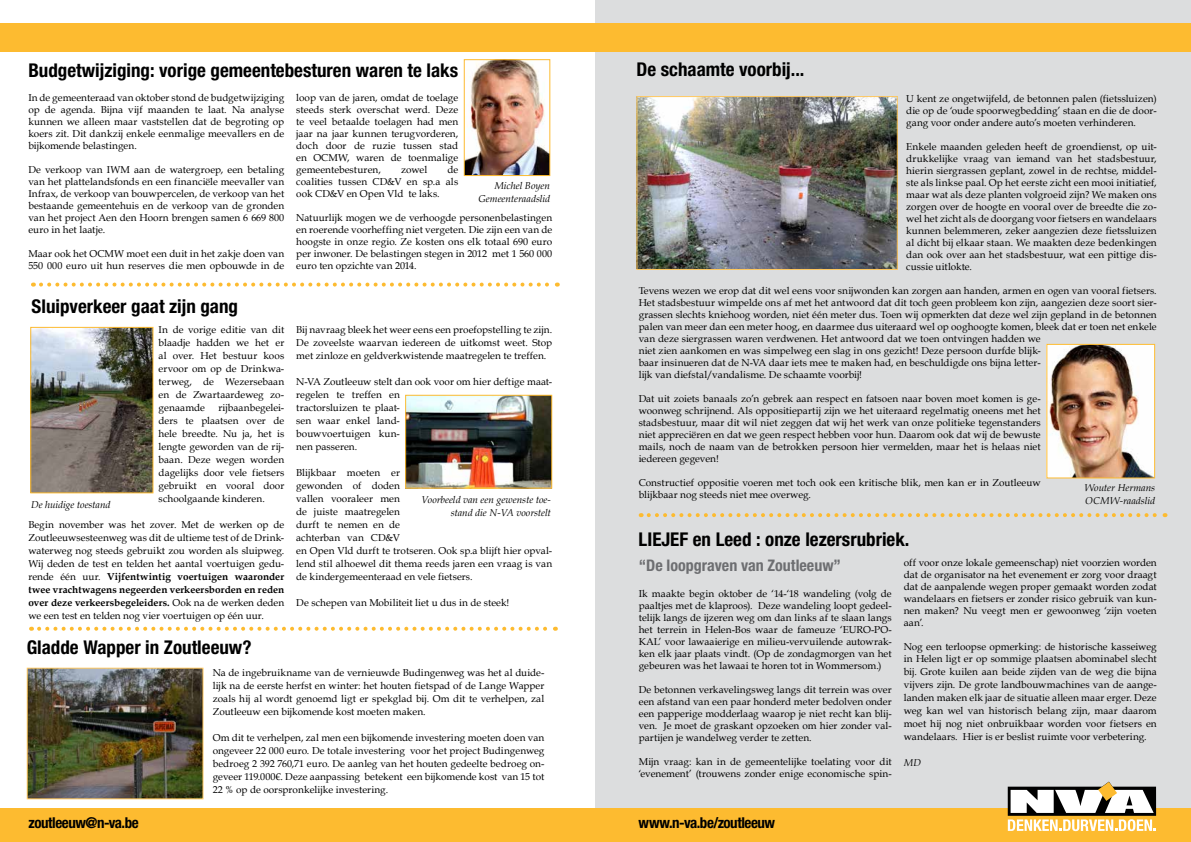
<style>
.page{position:relative;width:1191px;height:842px;background:#fff}
.page>*{position:absolute;margin:0;border:0;box-sizing:border-box;transform-origin:0 0}
.t1{font:700 condensed 19px "Helvetica Neue LT Std";color:#000}
.t2{font:700 condensed 16px "Helvetica Neue LT Std";color:#6d6e71}
.t3{font:700 condensed 15px "Helvetica Neue LT Std";letter-spacing:-.03em;color:#000}
.t4{font:10px/12px "Book Antiqua";letter-spacing:.005em;color:#000;text-align:justify}
.t5{font:italic 10px/13px "Book Antiqua";color:#000;text-align:right}
.s1{font-weight:700}
</style>
<div class="page">
<div style="left:595px;top:0;width:596px;height:842px;background:#dcddde"></div>
<div style="left:0;top:23px;width:1191px;height:28px;background:#fdbb30"></div>
<div style="left:0;top:809px;width:1191px;height:33px;background:#fdbb30"></div>
<svg style="left:1007px;top:782px;width:149px;height:49px"></svg>
<svg style="left:648px;top:513px;width:517px;height:4px"></svg>
<svg style="left:41px;top:283px;width:517px;height:4px"></svg>
<svg style="left:39px;top:627px;width:517px;height:4px"></svg>
<img style="left:638px;top:98px;width:257px;height:170px">
<div style="left:636px;top:96px;width:261px;height:174px;border:1px solid #fec75f"></div>
<img style="left:29px;top:670px;width:172px;height:127px">
<div style="left:27px;top:668px;width:176px;height:131px;border:1px solid #fec75f"></div>
<img style="left:1048px;top:346px;width:105px;height:130px">
<div style="left:1046px;top:344px;width:109px;height:134px;border:1px solid #fdbb30"></div>
<img style="left:407px;top:397px;width:143px;height:90px">
<div style="left:405px;top:395px;width:147px;height:94px;border:1px solid #fdbb30"></div>
<img style="left:32px;top:329px;width:119px;height:162px">
<div style="left:30px;top:327px;width:123px;height:166px;border:1px solid #fdbb30"></div>
<img style="left:466px;top:61px;width:82px;height:113px">
<div style="left:464px;top:59px;width:86px;height:117px;border:1px solid #fdbb30"></div>
<h1 class="t1" style="left:28px;top:59px;width:431px">Budgetwijziging: vorige gemeentebesturen waren te laks</h1>
<h1 class="t1" style="left:636px;top:58px;width:169px">De schaamte voorbij...</h1>
<p class="t4" style="left:28px;top:92px;width:257px">In de gemeenteraad van oktober stond de budgetwijziging op de agenda. Bijna vijf maanden te laat. Na analyse kunnen we alleen maar vaststellen dat de begroting op koers zit. Dit dankzij enkele eenmalige meevallers en de bijkomende belastingen.</p>
<p class="t4" style="left:28px;top:164px;width:257px">De verkoop van IWM aan de watergroep, een betaling van het plattelandsfonds en een financiële meevaller van Infrax, de verkoop van bouwpercelen, de verkoop van het bestaande gemeentehuis en de verkoop van de gronden van het project Aen den Hoorn brengen samen 6 669 800 euro in het laatje.</p>
<p class="t4" style="left:28px;top:248px;width:257px">Maar ook het OCMW moet een duit in het zakje doen van<br>550 000 euro uit hun reserves die men opbouwde in de</p>
<p class="t4" style="left:296px;top:92px;width:163px">loop van de jaren, omdat de toelage steeds sterk overschat werd. Deze te veel betaalde toelagen had men jaar na jaar kunnen terugvorderen, doch door de ruzie tussen stad en OCMW, waren de toenmalige gemeentebesturen,</p>
<p class="t4" style="left:906px;top:93px;width:252px">U kent ze ongetwijfeld, de betonnen palen (fietssluizen) die op de ‘oude spoorwegbedding’ staan en die de door&shy;gang voor onder andere auto’s moeten verhinderen.</p>
<p class="t4" style="left:906px;top:141px;width:252px">Enkele maanden geleden heeft de groendienst, op uit&shy;drukkelijke vraag van iemand van het stadsbestuur, hierin siergrassen geplant, zowel in de rechtse, middel&shy;ste als linkse paal. Op het eerste zicht een mooi initiatief, maar wat als deze planten volgroeid zijn? We maken ons zorgen over de hoogte en vooral over de breedte die zo&shy;wel het zicht als de doorgang voor fietsers en wandelaars kunnen belemmeren, zeker aangezien deze fietssluizen al dicht bij elkaar staan. We maakten deze bedenkingen dan ook over aan het stadsbestuur, wat een pittige dis&shy;cussie uitlokte.</p>
<p class="t4" style="left:638px;top:285px;width:519px;text-align:left">Tevens wezen we erop dat dit wel eens voor snijwonden kan zorgen aan handen, armen en ogen van vooral fietsers.<br>Het stadsbestuur wimpelde ons af met het antwoord dat dit toch geen probleem kon zijn, aangezien deze soort sier&shy;grassen slechts kniehoog worden, niet één meter dus. Toen wij opmerkten dat deze wel zijn gepland in de betonnen palen van meer dan een meter hoog, en daarmee dus uiteraard wel op ooghoogte komen, bleek dat er toen net enkele van deze siergrassen waren verdwenen. Het antwoord dat we toen ontvingen hadden we<br>niet zien aankomen en was simpelweg een slag in ons gezicht! Deze persoon durfde blijk-<br>baar insinueren dat de N-VA daar iets mee te maken had, en beschuldigde ons bijna letter-<br>lijk van diefstal/vandalisme. De schaamte voorbij!</p>
<p class="t4" style="left:638px;top:393px;width:403px">Dat uit zoiets banaals zo’n gebrek aan respect en fatsoen naar boven moet komen is ge&shy;woonweg schrijnend. Als oppositiepartij zijn we het uiteraard regelmatig oneens met het stadsbestuur, maar dit wil niet zeggen dat wij het werk van onze politieke tegenstanders niet appreciëren en dat we geen respect hebben voor hun. Daarom ook dat wij de bewuste mails, noch de naam van de betrokken persoon hier vermelden, maar het is helaas niet iedereen gegeven!</p>
<p class="t4" style="left:638px;top:477px;width:403px">Constructief oppositie voeren met toch ook een kritische blik, men kan er in Zoutleeuw blijkbaar nog steeds niet mee overweg.</p>
<p class="t4" style="left:296px;top:164px;width:163px;text-indent:151px">de coalities tussen CD&amp;V en sp.a als ook CD&amp;V en Open Vld te laks.</p>
<p class="t4" style="left:296px;top:212px;width:257px">Natuurlijk mogen we de verhoogde personenbelastingen en roerende voorheffing niet vergeten. Die zijn een van de hoogste in onze regio. Ze kosten ons elk totaal 690 euro per inwoner. De belastingen stegen in 2012 met 1 560 000 euro ten opzichte van 2014.</p>
<p class="t4" style="left:401px;top:164px;width:28px">zowel</p>
<p class="t5" style="left:478px;top:178px;width:73px">Michel Boyen<br>Gemeenteraadslid</p>
<h1 class="t1" style="left:32px;top:294px;width:208px">Sluipverkeer gaat zijn gang</h1>
<p class="t4" style="left:296px;top:322px;width:257px;line-height:13px">Bij navraag bleek het weer eens een proefopstelling te zijn.<br>De zoveelste waarvan iedereen de uitkomst weet. Stop met zinloze en geldverkwistende maatregelen te treffen.</p>
<p class="t4" style="left:296px;top:374px;width:257px;line-height:13px;text-align:left">N-VA Zoutleeuw stelt dan ook voor om hier deftige maat&shy;regelen te treffen en<br>tractorsluizen te plaat-<br>sen waar enkel land-<br>bouwvoertuigen kun-<br>nen passeren.</p>
<p class="t4" style="left:296px;top:465px;width:257px;line-height:13px;text-align:left">Blijkbaar moeten er<br>gewonden of doden<br>vallen vooraleer men<br>de juiste maatregelen<br>durft te nemen en de<br>achterban van CD&amp;V<br>en Open Vld durft te trotseren. Ook sp.a blijft hier opval&shy;lend stil alhoewel dit thema reeds jaren een vraag is van de kindergemeenteraad en vele fietsers.</p>
<p class="t4" style="left:296px;top:596px;width:214px">De schepen van Mobiliteit liet u dus in de steek!</p>
<p class="t4" style="left:159px;top:322px;width:127px;line-height:13px">In de vorige editie van dit blaadje hadden we het er al over. Het bestuur koos ervoor om op de Drinkwa&shy;terweg, de Wezersebaan en de Zwartaardeweg zo&shy;genaamde</p>
<p class="t4" style="left:159px;top:400px;width:127px;line-height:13px;text-indent:60px">rijbaanbegelei&shy;ders te plaatsen over de hele breedte. Nu ja, het is lengte geworden van de rij&shy;baan. Deze wegen worden dagelijks door vele fietsers gebruikt en vooral door schoolgaande kinderen.</p>
<p class="t4" style="left:28px;top:517px;width:257px;line-height:13px">Begin november was het zover. Met de werken op de Zoutleeuwsesteenweg was dit de ultieme test of de Drink&shy;waterweg nog steeds gebruikt zou worden als sluipweg.<br>Wij deden de test en telden het aantal voertuigen gedu&shy;rende één uur. <span class="s1">Vijfentwintig voertuigen waaronder twee vrachtwagens negeerden verkeersborden en reden over deze verkeersbegeleiders.</span> Ook na de werken deden we een test en telden nog vier voertuigen op één uur.</p>
<p class="t5" style="left:1084px;top:481px;width:72px">Wouter Hermans</p>
<p class="t5" style="left:421px;top:493px;width:131px">Voorbeeld van een gewenste toe-</p>
<p class="t5" style="left:1085px;top:494px;width:71px">OCMW-raadslid</p>
<p class="t5" style="left:451px;top:506px;width:102px">stand die N-VA voorstelt</p>
<p class="t5" style="left:31px;top:498px;width:81px">De huidige toestand</p>
<h1 class="t1" style="left:638px;top:527px;width:272px">LIEJEF en Leed : onze lezersrubriek.</h1>
<p class="t4" style="left:903px;top:557px;width:254px">off voor onze lokale gemeenschap) niet voorzien worden dat de organisator na het evenement er zorg voor draagt dat de aanpalende wegen proper gemaakt worden zodat wandelaars en fietsers er zonder risico gebruik van kun&shy;nen maken? Nu veegt men er gewoonweg ‘zijn voeten aan’.</p>
<p class="t4" style="left:903px;top:641px;width:254px">Nog een terloopse opmerking: de historische kasseiweg in Helen ligt er op sommige plaatsen abominabel slecht</p>
<p class="t4" style="left:903px;top:665px;width:254px;line-height:13px">bij. Grote kuilen aan beide zijden van de weg die bijna vijvers zijn. De grote landbouwmachines van de aange&shy;landen maken elk jaar de situatie alleen maar erger. Deze weg kan wel van historisch belang zijn, maar daarom moet hij nog niet onbruikbaar worden voor fietsers en wandelaars. Hier is er beslist ruimte voor verbetering.</p>
<p class="t5" style="left:903px;top:756px;width:19px">MD</p>
<h2 class="t2" style="left:639px;top:555px;width:204px">“De loopgraven van Zoutleeuw”</h2>
<p class="t4" style="left:639px;top:587px;width:254px">Ik maakte begin oktober de ‘14-‘18 wandeling (volg de paaltjes met de klaproos). Deze wandeling loopt gedeel&shy;telijk langs de ijzeren weg om dan links af te slaan langs het terrein in Helen-Bos waar de fameuze ‘EURO-PO-KAL’ voor lawaaierige en milieu-vervuilende autowrak&shy;ken elk jaar plaats vindt. (Op de zondagmorgen van het gebeuren was het lawaai te horen tot in Wommersom.)</p>
<p class="t4" style="left:639px;top:683px;width:254px">De betonnen verkavelingsweg langs dit terrein was over een afstand van een paar honderd meter bedolven onder een papperige modderlaag waarop je niet recht kan blij&shy;ven. Je moet de graskant opzoeken om hier zonder val&shy;partijen je wandelweg verder te zetten.</p>
<p class="t4" style="left:639px;top:755px;width:254px">Mijn vraag: kan in de gemeentelijke toelating voor dit ‘evenement’ (trouwens zonder enige economische spin-</p>
<h1 class="t1" style="left:27px;top:636px;width:226px">Gladde Wapper in Zoutleeuw?</h1>
<p class="t4" style="left:213px;top:666px;width:333px;line-height:13px">Na de ingebruikname van de vernieuwde Budingenweg was het al duide&shy;lijk na de eerste herfst en winter: het houten fietspad of de Lange Wapper zoals hij al wordt genoemd ligt er spekglad bij. Om dit te verhelpen, zal Zoutleeuw een bijkomende kost moeten maken.</p>
<p class="t4" style="left:213px;top:731px;width:333px;line-height:13px">Om dit te verhelpen, zal men een bijkomende investering moeten doen van ongeveer 22 000 euro. De totale investering voor het project Budingenweg bedroeg 2 392 760,71 euro. De aanleg van het houten gedeelte bedroeg on&shy;geveer 119.000€. Deze aanpassing betekent een bijkomende kost van 15 tot 22 % op de oorspronkelijke investering.</p>
<h3 class="t3" style="left:29px;top:814px;width:112px">zoutleeuw@n-va.be</h3>
<h3 class="t3" style="left:638px;top:814px;width:138px">www.n-va.be/zoutleeuw</h3>
</div>
